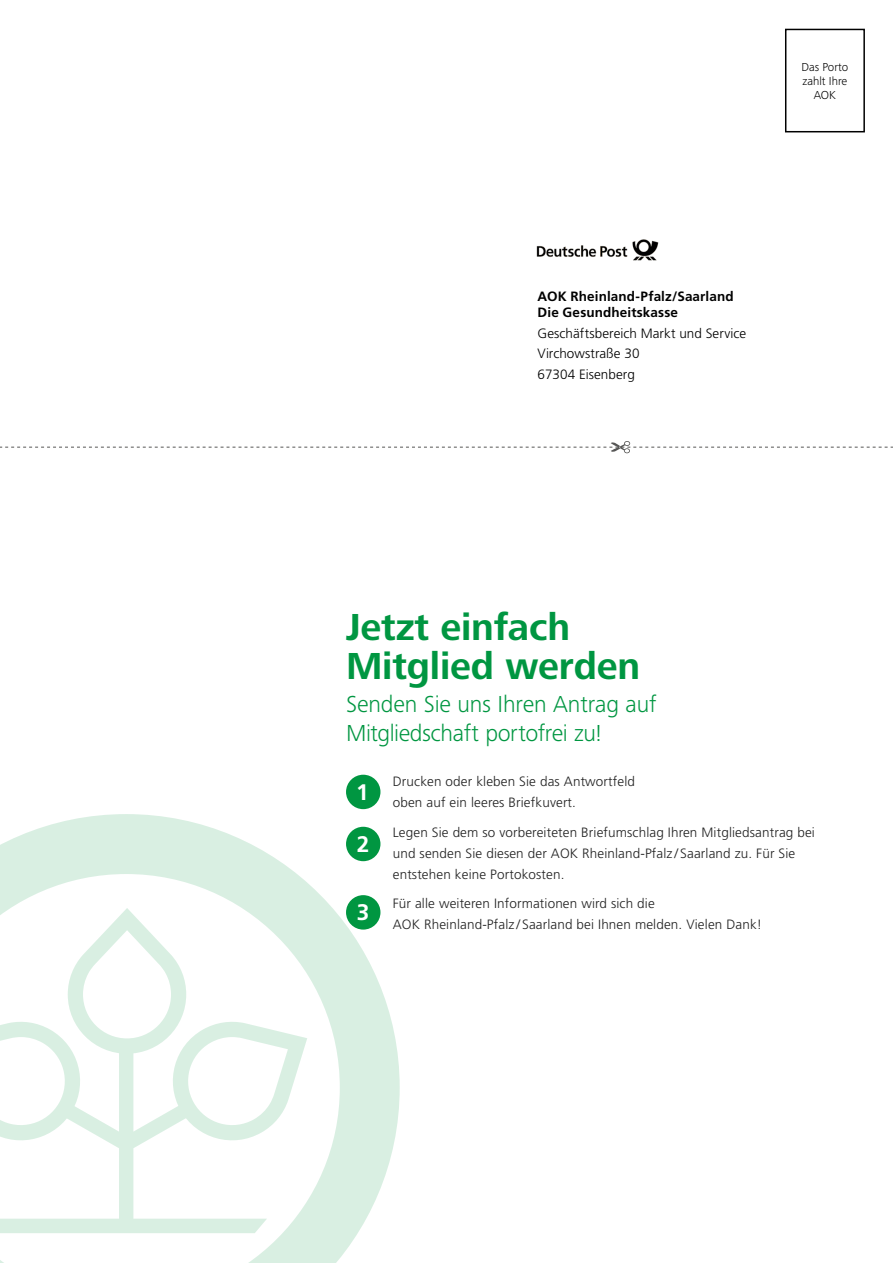
<style>
.page{position:relative;width:893px;height:1263px;background:#fff}
.page>*{position:absolute;margin:0;border:0;box-sizing:border-box;transform-origin:0 0}
.t1{font:700 39px/39px "Frutiger Next LTW1 G";letter-spacing:-.005em;color:#009641}
.t2{font:300 24px/28.8px "Frutiger Next LTW1 G";letter-spacing:-.005em;color:#009641}
.t3{font:700 22.5px "Frutiger LT Std";color:#fff}
.t4{font:300 13.5px/21px "Frutiger LT Std";letter-spacing:.01em;color:#222}
.t5{font:300 13.5px/20.4px "Frutiger LT Std";letter-spacing:.005em;color:#000}
.t6{font:700 13.5px/16.2px "Frutiger LT Std";letter-spacing:.01em;color:#000}
.t7{font:300 12px/14.4px "Frutiger Next LTW1 G";color:#000;text-align:center}
</style>
<div class="page">
<div style="left:346px;top:775px;width:34px;height:34px;background:#009641;border-radius:50%"></div>
<div style="left:785px;top:29px;width:80px;height:103px;border:2px solid #000"></div>
<img style="left:536px;top:239px;width:123px;height:22px">
<svg style="left:0;top:441px;width:893px;height:13px"></svg>
<svg style="left:0;top:814px;width:400px;height:449px;fill:#d9efe2"></svg>
<svg style="left:0;top:908px;width:307px;height:241px"></svg>
<svg style="left:0;top:1047px;width:267px;height:186px"></svg>
<p class="t7" style="left:801px;top:59px;width:49px">Das Porto zahlt Ihre<br>AOK</p>
<p class="t6" style="left:537px;top:288px;width:198px">AOK Rheinland-Pfalz/Saarland<br>Die Gesundheitskasse</p>
<p class="t5" style="left:537px;top:323px;width:210px">Geschäftsbereich Markt und Service<br>Virchowstraße 30<br>67304 Eisenberg</p>
<h1 class="t1" style="left:346px;top:609px;width:296px">Jetzt einfach<br>Mitglied werden</h1>
<h2 class="t2" style="left:346px;top:689px;width:312px">Senden Sie uns Ihren Antrag auf<br>Mitgliedschaft portofrei zu!</h2>
<p class="t4" style="left:393px;top:771px;width:244px">Drucken oder kleben Sie das Antwortfeld oben auf ein leeres Briefkuvert.</p>
<p class="t4" style="left:393px;top:822px;width:424px">Legen Sie dem so vorbereiteten Briefumschlag Ihren Mitgliedsantrag bei und senden Sie diesen der AOK Rheinland-Pfalz / Saarland zu. Für Sie entstehen keine Portokosten.</p>
<p class="t4" style="left:393px;top:893px;width:371px">Für alle weiteren Informationen wird sich die<br>AOK Rheinland-Pfalz / Saarland bei Ihnen melden. Vielen Dank!</p>
<h3 class="t3" style="left:356px;top:778px;width:14px">1</h3>
<h3 class="t3" style="left:357px;top:831px;width:14px">2</h3>
<h3 class="t3" style="left:357px;top:899px;width:14px">3</h3>
</div>
